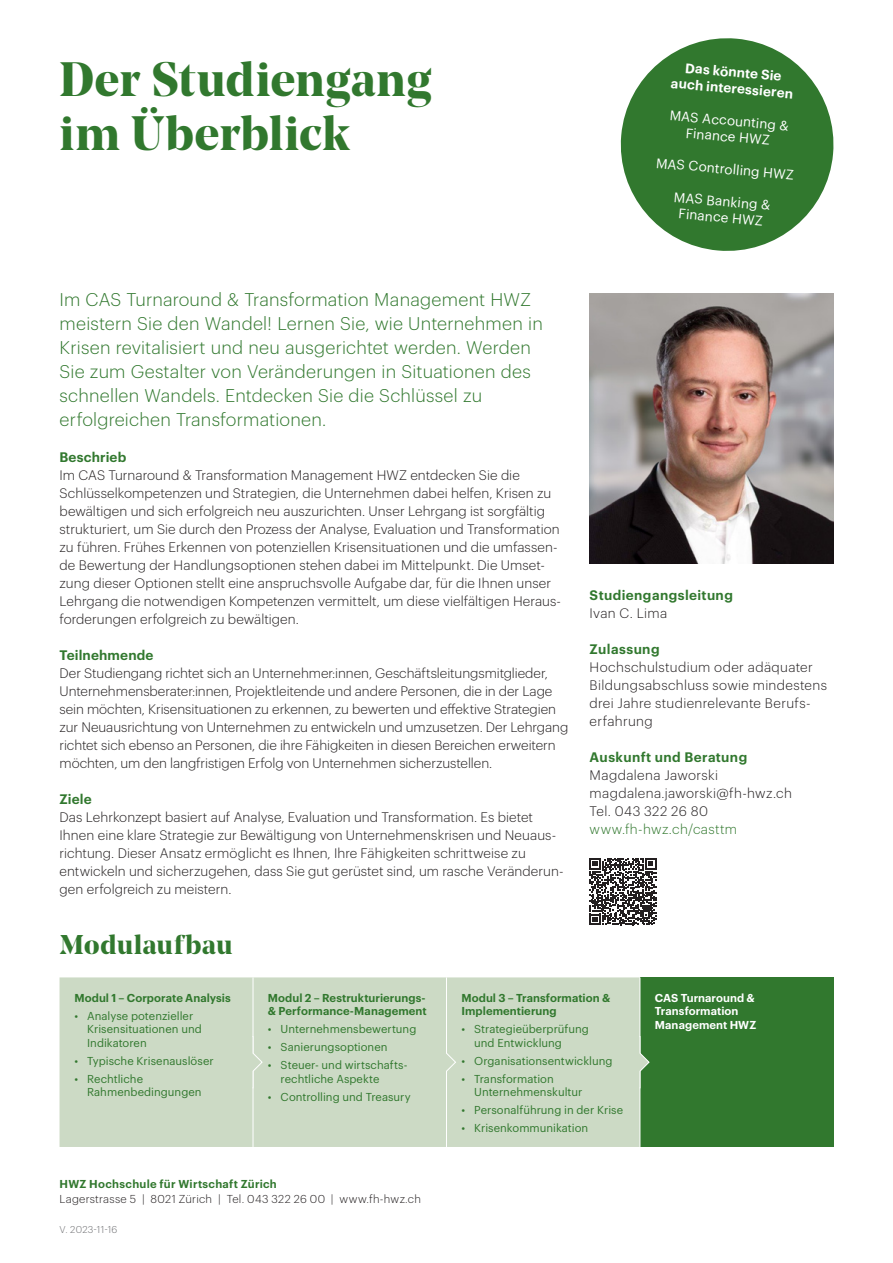
<style>
.page{position:relative;width:893px;height:1263px;background:#fff}
.page>*{position:absolute;margin:0;border:0;box-sizing:border-box;transform-origin:0 0}
.t1{font:700 48px/54px "Noe Display";letter-spacing:.01em;color:#31782e}
.t2{font:700 27px "Noe Display";letter-spacing:.02em;color:#31782e}
.t3{font:300 18px/24px "Graphik";letter-spacing:.015em;color:#31782e}
.t4{font:300 13.5px/18px "Graphik";letter-spacing:.005em;color:#231f20}
.t5{font:300 13.5px/18px "Graphik";letter-spacing:.025em;color:#231f20}
.t6{font:600 13.5px "Graphik";letter-spacing:.025em;color:#31782e}
.t7{font:13.5px/16.2px "Graphik";color:#fff;text-align:center}
.t8{font:300 13.5px/18px "Graphik";letter-spacing:.03em;color:#231f20}
.t9{font:600 13.5px/16.2px "Graphik";color:#fff;text-align:center}
.t10{font:300 13.5px "Graphik";letter-spacing:.03em;color:#31782e}
.t11{font:11.25px/13.5px "Graphik";color:#31782e}
.t12{font:600 11.25px/13.5px "Graphik";letter-spacing:.01em;color:#31782e}
.t13{font:300 11.25px "Graphik";letter-spacing:.025em;color:#231f20}
.t14{font:600 11.25px/13.5px "Graphik";letter-spacing:.005em;color:#fff}
.t15{font:300 9.75px "Graphik";letter-spacing:.025em;color:#6c6d70}
</style>
<div class="page">
<img style="left:590px;top:294px;width:243px;height:270px">
<svg style="left:620px;top:38px;width:214px;height:213px;fill:#31782e"></svg>
<div style="left:60px;top:977px;width:580px;height:170px;background:#ccdac5"></div>
<div style="left:640px;top:977px;width:193px;height:170px;background:#31782e"></div>
<hr style="left:253px;top:977px;width:1px;height:170px;background:#fff">
<hr style="left:446px;top:977px;width:1px;height:170px;background:#fff">
<hr style="left:640px;top:977px;width:1px;height:170px;background:#fff">
<svg style="left:636px;top:1035px;width:14px;height:54px"></svg>
<svg style="left:442px;top:1035px;width:15px;height:54px"></svg>
<svg style="left:249px;top:1035px;width:14px;height:54px"></svg>
<svg style="left:589px;top:858px;width:67px;height:67px"></svg>
<h1 class="t1" style="left:60px;top:51px;width:374px">Der Studiengang im Überblick</h1>
<p class="t9" style="left:673px;top:57px;width:124px;rotate:5deg">Das könnte Sie auch interessieren</p>
<p class="t7" style="left:671px;top:106px;width:121px;rotate:5deg">MAS Accounting &amp;<br>Finance HWZ</p>
<p class="t7" style="left:657px;top:153px;width:140px;rotate:5deg">MAS Controlling HWZ</p>
<p class="t7" style="left:675px;top:188px;width:98px;rotate:5deg">MAS Banking &amp;<br>Finance HWZ</p>
<p class="t3" style="left:60px;top:286px;width:485px">Im CAS Turnaround &amp; Transformation Management HWZ meistern Sie den Wandel! Lernen Sie, wie Unternehmen in Krisen revitalisiert und neu ausgerichtet werden. Werden Sie zum Gestalter von Veränderungen in Situationen des schnellen Wandels. Entdecken Sie die Schlüssel zu erfolgreichen Transformationen.</p>
<p class="t6" style="left:60px;top:446px;width:68px">Beschrieb</p>
<p class="t4" style="left:60px;top:465px;width:503px">Im CAS Turnaround &amp; Transformation Management HWZ entdecken Sie die Schlüsselkompetenzen und Strategien, die Unternehmen dabei helfen, Krisen zu bewältigen und sich erfolgreich neu auszurichten. Unser Lehrgang ist sorgfältig strukturiert, um Sie durch den Prozess der Analyse, Evaluation und Transformation zu führen. Frühes Erkennen von potenziellen Krisensituationen und die umfassen&shy;de Bewertung der Handlungsoptionen stehen dabei im Mittelpunkt. Die Umset&shy;zung dieser Optionen stellt eine anspruchsvolle Aufgabe dar, für die Ihnen unser Lehrgang die notwendigen Kompetenzen vermittelt, um diese vielfältigen Heraus&shy;forderungen erfolgreich zu bewältigen.</p>
<p class="t6" style="left:60px;top:644px;width:95px">Teilnehmende</p>
<p class="t4" style="left:60px;top:663px;width:510px">Der Studiengang richtet sich an Unternehmer:innen, Geschäftsleitungsmitglieder, Unternehmensberater:innen, Projektleitende und andere Personen, die in der Lage sein möchten, Krisensituationen zu erkennen, zu bewerten und effektive Strategien zur Neuausrichtung von Unternehmen zu entwickeln und umzusetzen. Der Lehrgang richtet sich ebenso an Personen, die ihre Fähigkeiten in diesen Bereichen erweitern möchten, um den langfristigen Erfolg von Unternehmen sicherzustellen.</p>
<p class="t6" style="left:60px;top:788px;width:34px">Ziele</p>
<p class="t4" style="left:60px;top:807px;width:506px">Das Lehrkonzept basiert auf Analyse, Evaluation und Transformation. Es bietet Ihnen eine klare Strategie zur Bewältigung von Unternehmenskrisen und Neuaus&shy;richtung. Dieser Ansatz ermöglicht es Ihnen, Ihre Fähigkeiten schrittweise zu entwickeln und sicherzugehen, dass Sie gut gerüstet sind, um rasche Veränderun&shy;gen erfolgreich zu meistern.</p>
<h2 class="t2" style="left:60px;top:927px;width:174px">Modulaufbau</h2>
<p class="t6" style="left:590px;top:584px;width:145px">Studiengangsleitung</p>
<p class="t4" style="left:590px;top:603px;width:79px">Ivan C. Lima</p>
<p class="t6" style="left:590px;top:638px;width:71px">Zulassung</p>
<p class="t5" style="left:590px;top:657px;width:239px">Hochschulstudium oder adäquater<br>Bildungsabschluss sowie mindestens drei Jahre studienrelevante Berufs&shy;erfahrung</p>
<p class="t6" style="left:590px;top:746px;width:159px">Auskunft und Beratung</p>
<p class="t8" style="left:590px;top:765px;width:204px">Magdalena Jaworski magdalena.jaworski@fh-hwz.ch<br>Tel. 043 322 26 80</p>
<p class="t10" style="left:590px;top:819px;width:149px">www.fh-hwz.ch/casttm</p>
<p class="t12" style="left:74px;top:990px;width:158px">Modul 1 – Corporate Analysis</p>
<p class="t11" style="left:87px;top:1008px;width:116px;text-indent:-13px">• Analyse potenzieller<br>Krisensituationen und<br>Indikatoren</p>
<p class="t11" style="left:74px;top:1053px;width:141px">• Typische Krisenauslöser</p>
<p class="t11" style="left:87px;top:1071px;width:116px;text-indent:-13px">• Rechtliche<br>Rahmenbedingungen</p>
<p class="t12" style="left:268px;top:990px;width:160px">Modul 2 – Restrukturierungs-&amp; Performance-Management</p>
<p class="t11" style="left:268px;top:1021px;width:150px">• Unternehmensbewertung</p>
<p class="t11" style="left:268px;top:1039px;width:121px">• Sanierungsoptionen</p>
<p class="t11" style="left:281px;top:1057px;width:128px;text-indent:-13px">• Steuer- und wirtschafts&shy;rechtliche Aspekte</p>
<p class="t11" style="left:268px;top:1089px;width:144px">• Controlling und Treasury</p>
<p class="t12" style="left:60px;top:1176px;width:219px">HWZ Hochschule für Wirtschaft Zürich</p>
<p class="t13" style="left:60px;top:1191px;width:363px">Lagerstrasse 5 | 8021 Zürich | Tel. 043 322 26 00 | www.fh-hwz.ch</p>
<p class="t15" style="left:60px;top:1223px;width:59px">V. 2023-11-16</p>
<p class="t12" style="left:461px;top:990px;width:150px">Modul 3 – Transformation &amp;<br>Implementierung</p>
<p class="t11" style="left:474px;top:1021px;width:116px;text-indent:-13px">• Strategieüberprüfung und Entwicklung</p>
<p class="t11" style="left:461px;top:1053px;width:153px">• Organisationsentwicklung</p>
<p class="t11" style="left:474px;top:1071px;width:110px;text-indent:-13px">• Transformation<br>Unternehmenskultur</p>
<p class="t11" style="left:461px;top:1102px;width:163px">• Personalführung in der Krise</p>
<p class="t11" style="left:461px;top:1120px;width:128px">• Krisenkommunikation</p>
<p class="t14" style="left:655px;top:990px;width:103px">CAS Turnaround &amp;<br>Transformation<br>Management HWZ</p>
</div>
